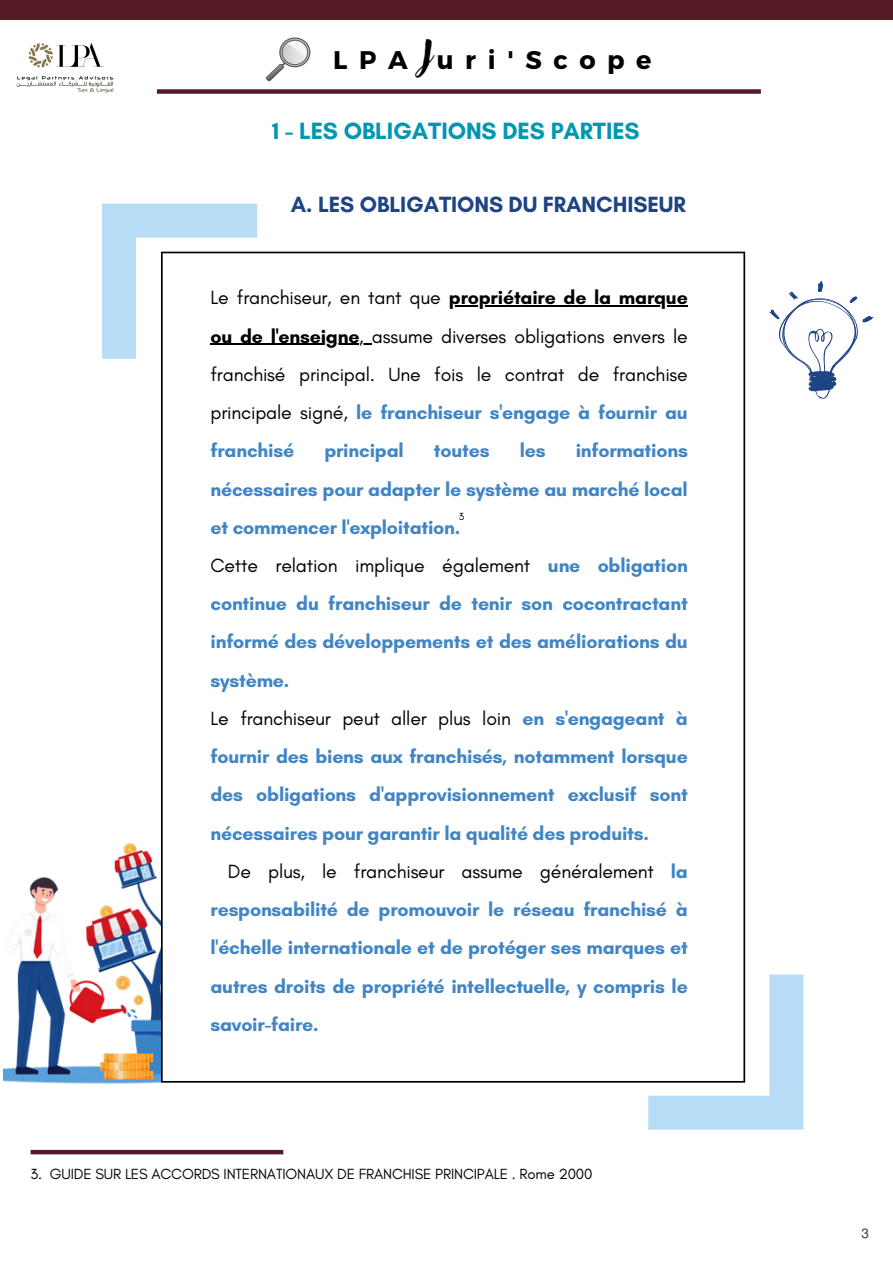
<style>
.page{position:relative;width:893px;height:1264px;background:#fff}
.page>*{position:absolute;margin:0;border:0;box-sizing:border-box;transform-origin:0 0}
.t1{font:33px "Adlery Pro Swash";color:#000}
.t2{font:700 25.5px "Montserrat";letter-spacing:.455em;color:#000}
.t3{font:700 24px "Glacial Indifference";letter-spacing:-.005em;color:#0097b2}
.t4{font:700 22.5px "Glacial Indifference";letter-spacing:-.005em;color:#1f4484}
.t5{font:700 19.5px/38.2px "Glacial Indifference";letter-spacing:-.01em;color:#4185c4;text-align:justify}
.t6{font:19.5px/38.2px "Glacial Indifference";letter-spacing:-.01em;color:#000;text-align:justify}
.t7{font:15px "Glacial Indifference";letter-spacing:-.01em;color:#000}
.t8{font:13.5px "Mukti";color:#3b3939}
.t9{font:10.5px "Glacial Indifference";color:#000}
.s1{font-weight:700}
.s2{font-weight:700;color:#4185c4}
.s3{font-weight:400;color:#000}
</style>
<div class="page">
<img style="left:265px;top:38px;width:45px;height:43px">
<div style="left:0;top:0;width:892px;height:20px;background:#551a25"></div>
<div style="left:157px;top:89px;width:603px;height:5px;background:#551a25"></div>
<img style="left:16px;top:43px;width:98px;height:50px">
<div style="left:31px;top:1149px;width:252px;height:5px;background:#551a25"></div>
<svg style="left:161px;top:252px;width:584px;height:830px"></svg>
<hr style="left:449px;top:305px;width:238px;height:1px;background:#000">
<hr style="left:210px;top:344px;width:149px;height:1px;background:#000">
<svg style="left:359px;top:344px;width:13px;height:1px"></svg>
<img style="left:4px;top:843px;width:156px;height:241px">
<svg style="left:769px;top:281px;width:104px;height:118px"></svg>
<svg style="left:102px;top:204px;width:155px;height:155px"></svg>
<svg style="left:648px;top:974px;width:155px;height:155px"></svg>
<p class="t1" style="left:421px;top:37px;width:12px">J</p>
<p class="t2" style="left:437px;top:44px;width:216px">uri'Scope</p>
<p class="t2" style="left:333px;top:44px;width:76px">LPA</p>
<p class="t3" style="left:272px;top:117px;width:369px">1 - LES OBLIGATIONS DES PARTIES</p>
<p class="t4" style="left:291px;top:190px;width:396px">A. LES OBLIGATIONS DU FRANCHISEUR</p>
<p class="t6" style="left:210px;top:278px;width:479px">Le franchiseur, en tant que <span class="s1">propriétaire de la marque ou de l'enseigne</span>, assume diverses obligations envers le franchisé principal. Une fois le contrat de franchise principale signé, <span class="s2">le franchiseur s'engage à fournir au franchisé</span></p>
<p class="t5" style="left:210px;top:431px;width:479px;text-indent:365px">informations nécessaires pour adapter le système au marché local et commencer l'exploitation.</p>
<p class="t5" style="left:210px;top:546px;width:479px"><span class="s3">Cette relation implique également</span> une obligation continue du franchiseur de tenir son cocontractant informé des développements et des améliorations du système.</p>
<p class="t5" style="left:210px;top:699px;width:479px"><span class="s3">Le franchiseur peut aller plus loin</span> en s'engageant à fournir des biens aux franchisés, notamment lorsque des obligations d'approvisionnement exclusif sont nécessaires pour garantir la qualité des produits.</p>
<p class="t5" style="left:210px;top:852px;width:479px;text-indent:17px"><span class="s3">De plus, le franchiseur assume généralement</span> la responsabilité de promouvoir le réseau franchisé à l'échelle internationale et de protéger ses marques et autres droits de propriété intellectuelle, y compris le savoir-faire.</p>
<p class="t5" style="left:324px;top:431px;width:81px">principal</p>
<p class="t5" style="left:434px;top:431px;width:57px">toutes</p>
<p class="t5" style="left:519px;top:431px;width:27px">les</p>
<p class="t9" style="left:459px;top:510px;width:7px">3</p>
<p class="t7" style="left:31px;top:1164px;width:563px">3. GUIDE SUR LES ACCORDS INTERNATIONAUX DE FRANCHISE PRINCIPALE . Rome 2000</p>
<p class="t8" style="left:861px;top:1223px;width:9px">3</p>
</div>
